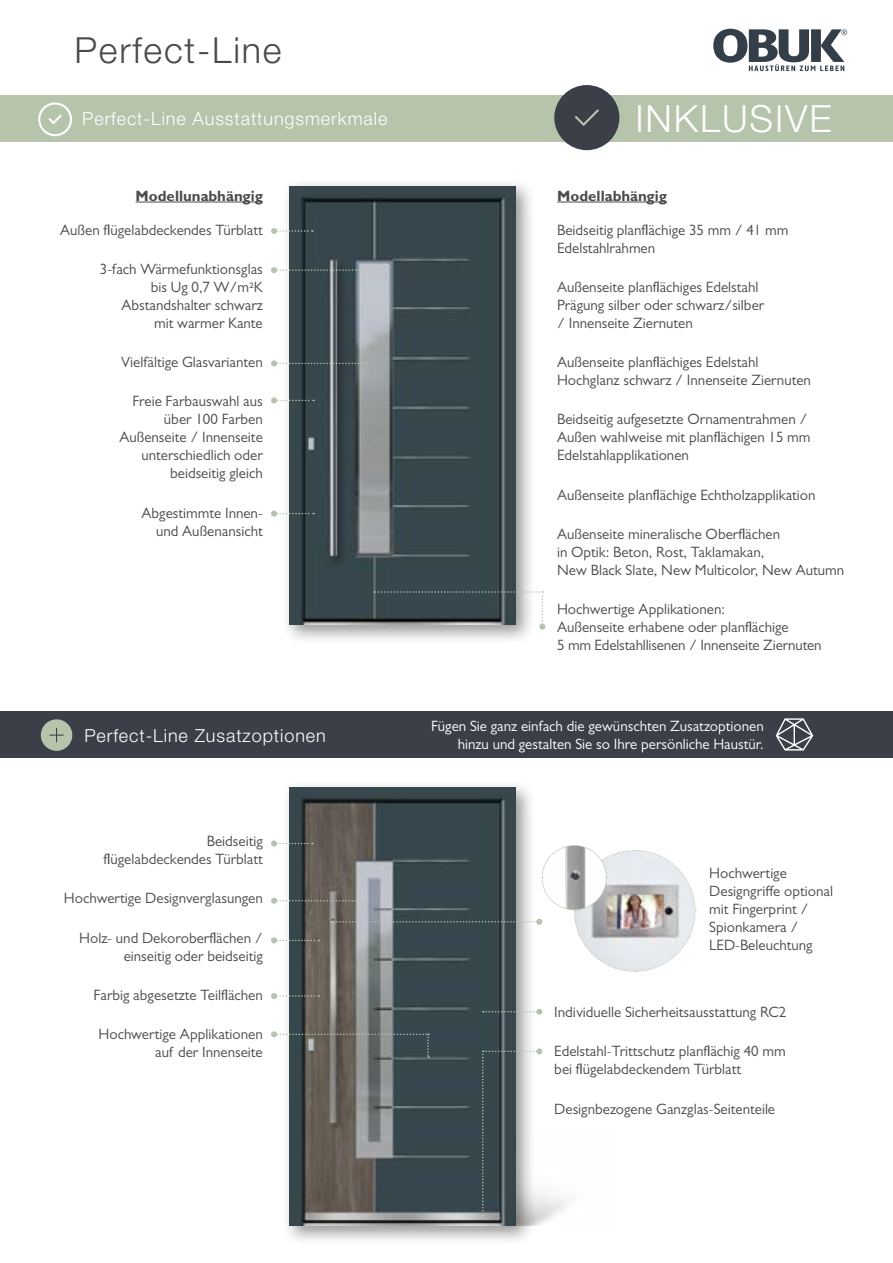
<style>
.page{position:relative;width:893px;height:1263px;background:#fff}
.page>*{position:absolute;margin:0;border:0;box-sizing:border-box;transform-origin:0 0}
.t1{font:300 37.5px "Helvetica Neue LT Std";letter-spacing:.05em;color:#fff}
.t2{font:300 36px "Helvetica Neue LT Std";letter-spacing:.05em;color:#4a4a49}
.t3{font:300 18px "Helvetica Neue LT Std";letter-spacing:.05em;color:#fff}
.t4{font:15px/18px "Gill Sans MT Std";color:#4a4a49}
.t5{font:15px/18px "Gill Sans MT Std";color:#fff;text-align:right}
.t6{font:700 15px "Gill Sans MT Std";color:#4a4a49}
</style>
<div class="page">
<div style="left:282px;top:779px;width:253px;height:467px;background:#1d1d1b;opacity:.47"></div>
<img style="left:289px;top:788px;width:226px;height:438px">
<svg style="left:271px;top:1031px;width:158px;height:27px;background:#707573"></svg>
<svg style="left:483px;top:1009px;width:59px;height:6px"></svg>
<svg style="left:482px;top:1048px;width:60px;height:168px"></svg>
<svg style="left:271px;top:993px;width:48px;height:6px"></svg>
<div style="left:0;top:711px;width:893px;height:47px;background:#3a3f48"></div>
<svg style="left:41px;top:719px;width:31px;height:32px"></svg>
<svg style="left:776px;top:718px;width:37px;height:32px"></svg>
<div style="left:282px;top:177px;width:253px;height:467px;background:#1d1d1b;opacity:.47"></div>
<img style="left:289px;top:186px;width:226px;height:438px">
<svg style="left:271px;top:228px;width:42px;height:6px"></svg>
<svg style="left:374px;top:591px;width:171px;height:39px;background:#687174"></svg>
<svg style="left:271px;top:267px;width:103px;height:6px"></svg>
<svg style="left:271px;top:360px;width:96px;height:6px"></svg>
<svg style="left:271px;top:397px;width:43px;height:6px"></svg>
<svg style="left:271px;top:510px;width:43px;height:6px"></svg>
<div style="left:0;top:95px;width:893px;height:47px;background:#b6c4ab"></div>
<svg style="left:38px;top:102px;width:34px;height:34px"></svg>
<svg style="left:554px;top:85px;width:65px;height:65px"></svg>
<svg style="left:271px;top:840px;width:425px;height:132px"></svg>
<hr style="left:136px;top:202px;width:127px;height:1px;background:#4a4a49">
<hr style="left:557px;top:202px;width:110px;height:1px;background:#4a4a49">
<svg style="left:713px;top:29px;width:134px;height:42px"></svg>
<h2 class="t2" style="left:74px;top:28px;width:209px">Perfect-Line</h2>
<p class="t3" style="left:82px;top:108px;width:307px">Perfect-Line Ausstattungsmerkmale</p>
<h1 class="t1" style="left:635px;top:95px;width:198px">INKLUSIVE</h1>
<p class="t6" style="left:136px;top:186px;width:129px">Modellunabhängig</p>
<p class="t6" style="left:557px;top:186px;width:111px">Modellabhängig</p>
<p class="t4" style="left:60px;top:220px;width:204px">Außen flügelabdeckendes Türblatt</p>
<p class="t4" style="left:100px;top:260px;width:164px;text-align:right">3-fach Wärmefunktionsglas bis Ug 0,7 W/m²K<br>Abstandshalter schwarz mit warmer Kante</p>
<p class="t4" style="left:121px;top:353px;width:143px">Vielfältige Glasvarianten</p>
<p class="t4" style="left:119px;top:392px;width:145px;text-align:right">Freie Farbauswahl aus über 100 Farben<br>Außenseite / Innenseite unterschiedlich oder beidseitig gleich</p>
<p class="t4" style="left:142px;top:503px;width:123px;text-align:right">Abgestimmte Innen&shy;und Außenansicht</p>
<p class="t4" style="left:557px;top:220px;width:233px">Beidseitig planflächige 35 mm / 41 mm<br>Edelstahlrahmen</p>
<p class="t4" style="left:557px;top:278px;width:209px">Außenseite planflächiges Edelstahl<br>Prägung silber oder schwarz/silber / Innenseite Ziernuten</p>
<p class="t4" style="left:557px;top:353px;width:255px">Außenseite planflächiges Edelstahl<br>Hochglanz schwarz / Innenseite Ziernuten</p>
<p class="t4" style="left:557px;top:410px;width:255px">Beidseitig aufgesetzte Ornamentrahmen /<br>Außen wahlweise mit planflächigen 15 mm<br>Edelstahlapplikationen</p>
<p class="t4" style="left:557px;top:485px;width:260px">Außenseite planflächige Echtholzapplikation</p>
<p class="t4" style="left:557px;top:525px;width:289px">Außenseite mineralische Oberflächen<br>in Optik: Beton, Rost, Taklamakan,<br>New Black Slate, New Multicolor, New Autumn</p>
<p class="t4" style="left:557px;top:600px;width:266px">Hochwertige Applikationen:<br>Außenseite erhabene oder planflächige<br>5 mm Edelstahllisenen / Innenseite Ziernuten</p>
<p class="t3" style="left:84px;top:724px;width:243px">Perfect-Line Zusatzoptionen</p>
<p class="t5" style="left:431px;top:716px;width:334px">Fügen Sie ganz einfach die gewünschten Zusatzoptionen hinzu und gestalten Sie so Ihre persönliche Haustür.</p>
<p class="t4" style="left:104px;top:832px;width:161px;text-align:right">Beidseitig flügelabdeckendes Türblatt</p>
<p class="t4" style="left:64px;top:889px;width:200px">Hochwertige Designverglasungen</p>
<p class="t4" style="left:79px;top:928px;width:185px;text-align:right">Holz- und Dekoroberflächen / einseitig oder beidseitig</p>
<p class="t4" style="left:94px;top:986px;width:171px">Farbig abgesetzte Teilflächen</p>
<p class="t4" style="left:98px;top:1025px;width:166px;text-align:right">Hochwertige Applikationen auf der Innenseite</p>
<p class="t4" style="left:709px;top:864px;width:125px">Hochwertige<br>Designgriffe optional mit Fingerprint /<br>Spionkamera /<br>LED-Beleuchtung</p>
<p class="t4" style="left:554px;top:1003px;width:234px">Individuelle Sicherheitsausstattung RC2</p>
<p class="t4" style="left:554px;top:1042px;width:233px">Edelstahl-Trittschutz planflächig 40 mm bei flügelabdeckendem Türblatt</p>
<p class="t4" style="left:554px;top:1099px;width:222px">Designbezogene Ganzglas-Seitenteile</p>
</div>
